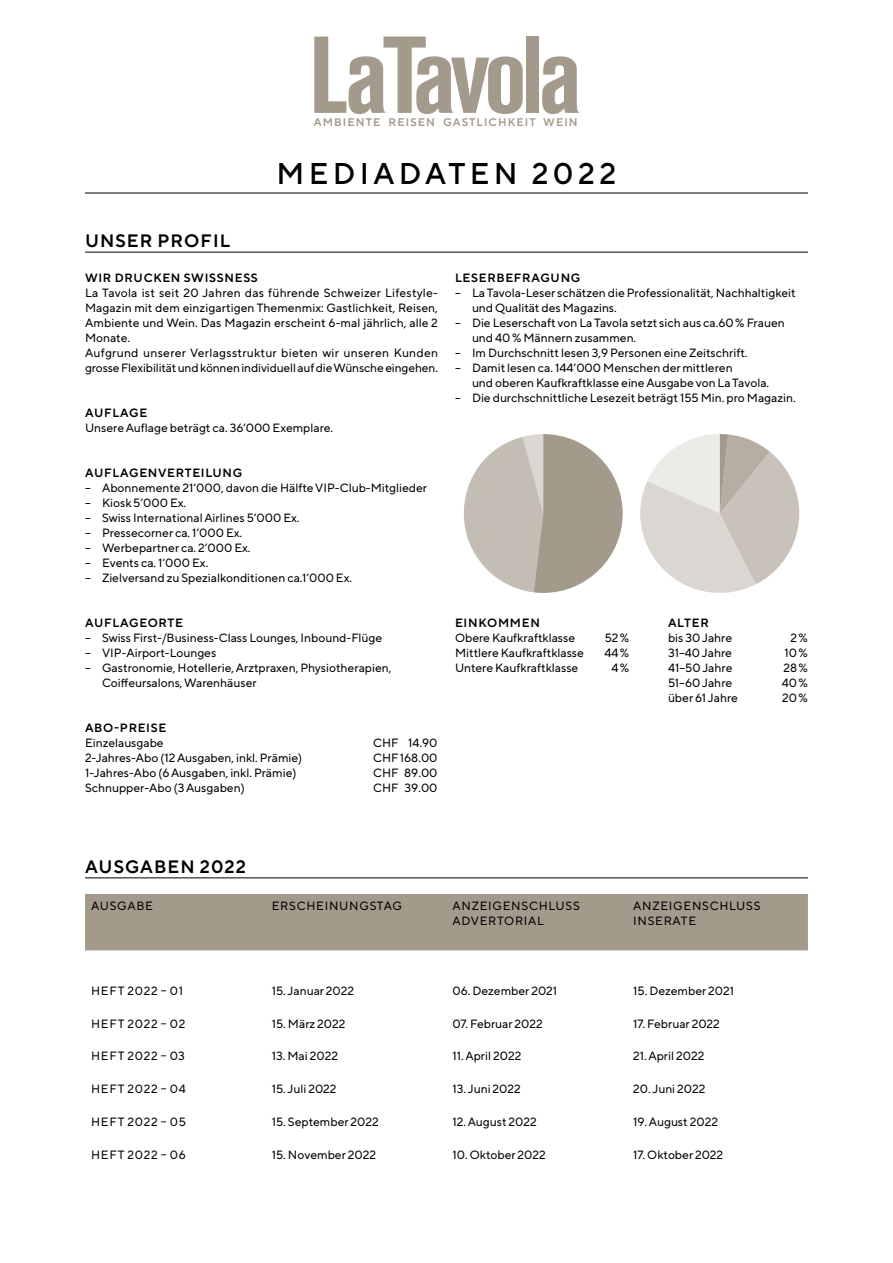
<style>
.page{position:relative;width:893px;height:1263px;background:#fff}
.page>*{position:absolute;margin:0;border:0;box-sizing:border-box;transform-origin:0 0}
.t1{font:500 30px "TT Norms Pro";letter-spacing:.145em;color:#000}
.t2{font:600 18px "TT Norms Pro";letter-spacing:.06em;color:#000}
.t3{font:12px/15px "TT Norms Pro";color:#000}
.t4{font:12px/15px "TT Norms Pro";letter-spacing:.06em;color:#000}
.t5{font:600 12px "TT Norms Pro";letter-spacing:.06em;color:#000}
.t6{font:600 11.1px "TT Norms Pro";letter-spacing:.1em;color:#a49a8c}
</style>
<div class="page">
<svg style="left:314px;top:37px;width:209px;height:77px"></svg>
<div style="left:526px;top:37px;width:13px;height:76px;background:#a49a8c"></div>
<svg style="left:542px;top:56px;width:37px;height:58px"></svg>
<hr style="left:85px;top:193px;width:723px;height:1px;background:#000">
<hr style="left:85px;top:252px;width:723px;height:1px;background:#000">
<div style="left:85px;top:894px;width:723px;height:56px;background:#a49a8c"></div>
<hr style="left:85px;top:877px;width:723px;height:1px;background:#000">
<svg style="left:464px;top:434px;width:159px;height:159px"></svg>
<svg style="left:640px;top:434px;width:159px;height:159px"></svg>
<p class="t6" style="left:314px;top:114px;width:266px">AMBIENTE REISEN GASTLICHKEIT WEIN</p>
<h1 class="t1" style="left:277px;top:152px;width:341px">MEDIADATEN 2022</h1>
<h2 class="t2" style="left:85px;top:228px;width:147px">UNSER PROFIL</h2>
<p class="t5" style="left:85px;top:269px;width:174px">WIR DRUCKEN SWISSNESS</p>
<p class="t3" style="left:85px;top:284px;width:354px">La Tavola ist seit 20 Jahren das führende Schweizer Lifestyle-Magazin mit dem einzigartigen Themenmix: Gastlichkeit, Reisen, Ambiente und Wein. Das Magazin erscheint 6-mal jährlich, alle 2<br>Monate.<br>Aufgrund unserer Verlagsstruktur bieten wir unseren Kunden grosse Flexibilität und können individuell auf die Wünsche eingehen.</p>
<p class="t5" style="left:85px;top:404px;width:64px">AUFLAGE</p>
<p class="t3" style="left:85px;top:419px;width:250px">Unsere Auflage beträgt ca. 36‘000 Exemplare.</p>
<p class="t5" style="left:85px;top:464px;width:159px">AUFLAGENVERTEILUNG</p>
<p class="t3" style="left:85px;top:479px;width:344px">– Abonnemente 21‘000, davon die Hälfte VIP-Club-Mitglieder</p>
<p class="t3" style="left:85px;top:494px;width:103px">– Kiosk 5‘000 Ex.</p>
<p class="t3" style="left:85px;top:509px;width:216px">– Swiss International Airlines 5‘000 Ex.</p>
<p class="t3" style="left:85px;top:524px;width:159px">– Pressecorner ca. 1‘000 Ex.</p>
<p class="t3" style="left:85px;top:539px;width:167px">– Werbepartner ca. 2‘000 Ex.</p>
<p class="t3" style="left:85px;top:554px;width:125px">– Events ca. 1‘000 Ex.</p>
<p class="t3" style="left:85px;top:569px;width:269px">– Zielversand zu Spezialkonditionen ca.1‘000 Ex.</p>
<p class="t5" style="left:85px;top:614px;width:99px">AUFLAGEORTE</p>
<p class="t3" style="left:85px;top:629px;width:299px">– Swiss First-/Business-Class Lounges, Inbound-Flüge</p>
<p class="t3" style="left:85px;top:644px;width:133px">– VIP-Airport-Lounges</p>
<p class="t3" style="left:102px;top:659px;width:291px;text-indent:-17px">– Gastronomie, Hotellerie, Arztpraxen, Physiotherapien,<br>Coiffeursalons, Warenhäuser</p>
<p class="t5" style="left:85px;top:719px;width:83px">ABO-PREISE</p>
<p class="t3" style="left:85px;top:734px;width:80px">Einzelausgabe</p>
<p class="t3" style="left:373px;top:734px;width:66px">CHF 14.90</p>
<p class="t3" style="left:85px;top:749px;width:219px">2-Jahres-Abo (12 Ausgaben, inkl. Prämie)</p>
<p class="t3" style="left:373px;top:749px;width:66px">CHF168.00</p>
<p class="t3" style="left:85px;top:764px;width:213px">1-Jahres-Abo (6 Ausgaben, inkl. Prämie)</p>
<p class="t3" style="left:373px;top:764px;width:66px">CHF 89.00</p>
<p class="t3" style="left:85px;top:779px;width:161px">Schnupper-Abo (3 Ausgaben)</p>
<p class="t3" style="left:373px;top:779px;width:66px">CHF 39.00</p>
<p class="t5" style="left:455px;top:269px;width:127px">LESERBEFRAGUNG</p>
<p class="t3" style="left:472px;top:284px;width:325px;text-indent:-17px">– La Tavola-Leser schätzen die Professionalität, Nachhaltigkeit und Qualität des Magazins.</p>
<p class="t3" style="left:472px;top:314px;width:314px;text-indent:-17px">– Die Leserschaft von La Tavola setzt sich aus ca.60% Frauen und 40% Männern zusammen.</p>
<p class="t3" style="left:455px;top:344px;width:294px">– Im Durchschnitt lesen 3,9 Personen eine Zeitschrift.</p>
<p class="t3" style="left:472px;top:359px;width:299px;text-indent:-17px">– Damit lesen ca. 144‘000 Menschen der mittleren<br>und oberen Kaufkraftklasse eine Ausgabe von La Tavola.</p>
<p class="t3" style="left:455px;top:389px;width:342px">– Die durchschnittliche Lesezeit beträgt 155 Min. pro Magazin.</p>
<p class="t5" style="left:455px;top:614px;width:86px">EINKOMMEN</p>
<p class="t5" style="left:668px;top:614px;width:42px">ALTER</p>
<p class="t3" style="left:455px;top:629px;width:122px">Obere Kaufkraftklasse</p>
<p class="t3" style="left:605px;top:629px;width:26px">52%</p>
<p class="t3" style="left:668px;top:629px;width:66px">bis 30 Jahre</p>
<p class="t3" style="left:790px;top:629px;width:19px">2%</p>
<p class="t3" style="left:455px;top:644px;width:130px">Mittlere Kaufkraftklasse</p>
<p class="t3" style="left:604px;top:644px;width:27px">44%</p>
<p class="t3" style="left:668px;top:644px;width:65px">31–40 Jahre</p>
<p class="t3" style="left:784px;top:644px;width:25px">10%</p>
<p class="t3" style="left:455px;top:659px;width:125px">Untere Kaufkraftklasse</p>
<p class="t3" style="left:611px;top:659px;width:19px">4%</p>
<p class="t3" style="left:668px;top:659px;width:66px">41–50 Jahre</p>
<p class="t3" style="left:783px;top:659px;width:26px">28%</p>
<p class="t3" style="left:668px;top:674px;width:66px">51–60 Jahre</p>
<p class="t3" style="left:782px;top:674px;width:28px">40%</p>
<p class="t3" style="left:668px;top:689px;width:71px">über 61 Jahre</p>
<p class="t3" style="left:782px;top:689px;width:27px">20%</p>
<h2 class="t2" style="left:85px;top:854px;width:162px">AUSGABEN 2022</h2>
<p class="t4" style="left:91px;top:897px;width:63px">AUSGABE</p>
<p class="t4" style="left:272px;top:897px;width:132px">ERSCHEINUNGSTAG</p>
<p class="t4" style="left:452px;top:897px;width:129px">ANZEIGENSCHLUSS<br>ADVERTORIAL</p>
<p class="t4" style="left:633px;top:897px;width:129px">ANZEIGENSCHLUSS<br>INSERATE</p>
<p class="t4" style="left:91px;top:982px;width:93px">HEFT 2022 – 01</p>
<p class="t3" style="left:272px;top:982px;width:84px">15. Januar 2022</p>
<p class="t3" style="left:452px;top:982px;width:106px">06. Dezember 2021</p>
<p class="t3" style="left:633px;top:982px;width:102px">15. Dezember 2021</p>
<p class="t4" style="left:91px;top:1015px;width:96px">HEFT 2022 – 02</p>
<p class="t3" style="left:272px;top:1015px;width:75px">15. März 2022</p>
<p class="t3" style="left:452px;top:1015px;width:92px">07. Februar 2022</p>
<p class="t3" style="left:633px;top:1015px;width:88px">17. Februar 2022</p>
<p class="t4" style="left:91px;top:1048px;width:95px">HEFT 2022 – 03</p>
<p class="t3" style="left:272px;top:1048px;width:68px">13. Mai 2022</p>
<p class="t3" style="left:452px;top:1048px;width:70px">11. April 2022</p>
<p class="t3" style="left:633px;top:1048px;width:73px">21. April 2022</p>
<p class="t4" style="left:91px;top:1080px;width:96px">HEFT 2022 – 04</p>
<p class="t3" style="left:272px;top:1080px;width:66px">15. Juli 2022</p>
<p class="t3" style="left:452px;top:1080px;width:70px">13. Juni 2022</p>
<p class="t3" style="left:633px;top:1080px;width:74px">20. Juni 2022</p>
<p class="t4" style="left:91px;top:1113px;width:96px">HEFT 2022 – 05</p>
<p class="t3" style="left:272px;top:1113px;width:108px">15. September 2022</p>
<p class="t3" style="left:452px;top:1113px;width:86px">12. August 2022</p>
<p class="t3" style="left:633px;top:1113px;width:86px">19. August 2022</p>
<p class="t4" style="left:91px;top:1146px;width:96px">HEFT 2022 – 06</p>
<p class="t3" style="left:272px;top:1146px;width:106px">15. November 2022</p>
<p class="t3" style="left:452px;top:1146px;width:95px">10. Oktober 2022</p>
<p class="t3" style="left:633px;top:1146px;width:92px">17. Oktober 2022</p>
</div>
